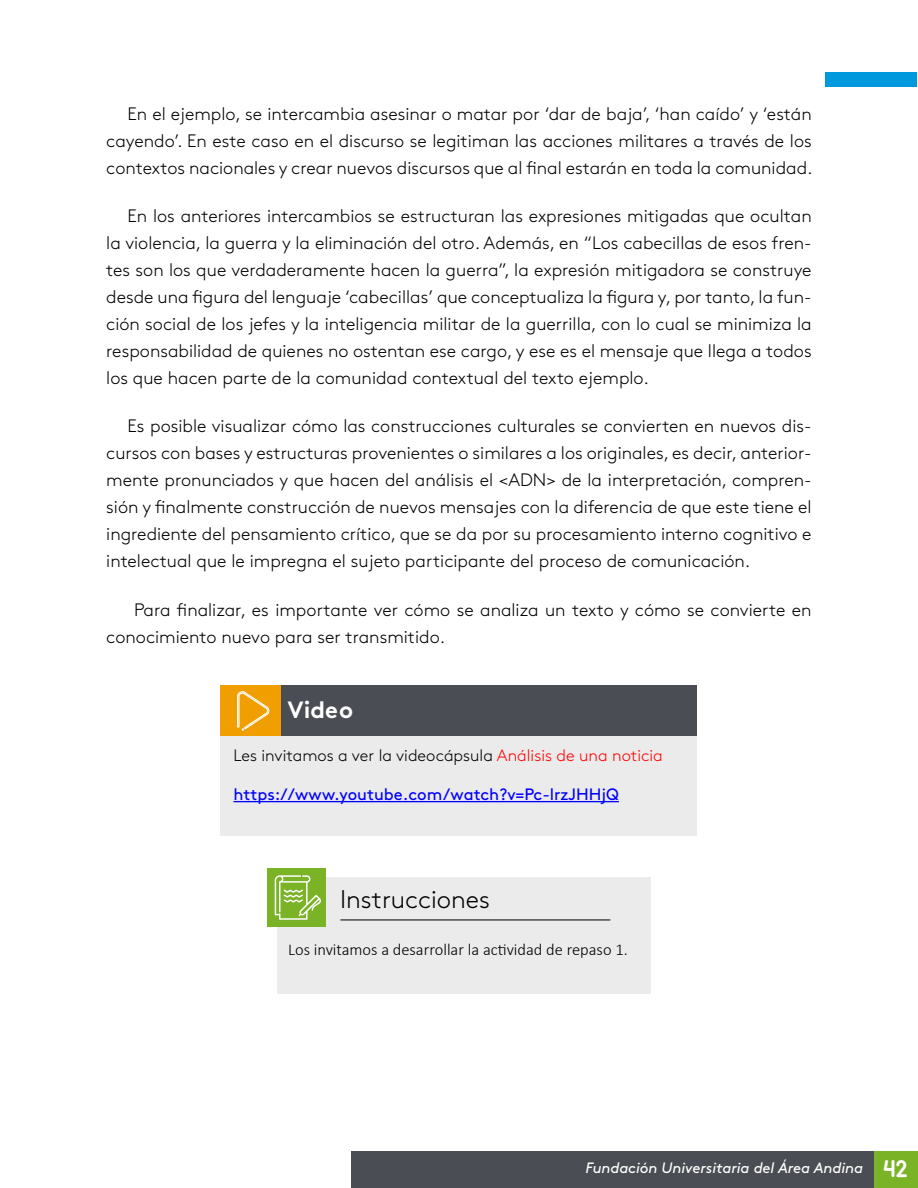
<style>
.page{position:relative;width:918px;height:1188px;background:#fff}
.page>*{position:absolute;margin:0;border:0;box-sizing:border-box;transform-origin:0 0}
.t1{font:300 25.5px "Brown Std";color:#000}
.t2{font:700 23.55px "Brown Std";color:#fff}
.t3{font:300 18px/27px "Brown Std";color:#000;text-align:justify}
.t4{font:300 16.5px "Brown Std";color:#000}
.t5{font:300 16.5px "Calibri";color:#000}
.t6{font:16.5px "Brown Std";color:#00f}
.t7{font:italic 15px "Brown Std";letter-spacing:-.005em;color:#fff}
.s1{color:#f00}
.s2{font-family:"Areandina Voz";font-style:normal;font-size:24px}
</style>
<div class="page">
<div style="left:873px;top:1151px;width:45px;height:37px;background:#7ab326"></div>
<div style="left:351px;top:1151px;width:522px;height:37px;background:#4a4d54"></div>
<div style="left:825px;top:72px;width:92px;height:15px;background:#0099de"></div>
<div style="left:221px;top:736px;width:476px;height:100px;background:#ebebeb"></div>
<div style="left:221px;top:686px;width:476px;height:50px;background:#4a4d54"></div>
<div style="left:221px;top:686px;width:60px;height:50px;background:#f09e00"></div>
<svg style="left:237px;top:691px;width:33px;height:40px"></svg>
<hr style="left:234px;top:801px;width:385px;height:1px;background:#00f">
<div style="left:277px;top:878px;width:373px;height:116px;background:#ebebeb"></div>
<div style="left:268px;top:868px;width:58px;height:58px;background:#7ab326"></div>
<hr style="left:341px;top:919px;width:269px;height:2px;background:#4a4d54">
<svg style="left:275px;top:875px;width:46px;height:45px"></svg>
<p class="t3" style="left:106px;top:100px;width:708px;text-indent:21px">En el ejemplo, se intercambia asesinar o matar por ‘dar de baja’, ‘han caído’ y ‘están cayendo’. En este caso en el discurso se legitiman las acciones militares a través de los contextos nacionales y crear nuevos discursos que al final estarán en toda la comunidad .</p>
<p class="t3" style="left:106px;top:203px;width:707px;text-indent:21px">En los anteriores intercambios se estructuran las expresiones mitigadas que ocultan la violencia, la guerra y la eliminación del otro . Además, en “Los cabecillas de esos fren&shy;tes son los que verdaderamente hacen la guerra”, la expresión mitigadora se construye desde una figura del lenguaje ‘cabecillas’ que conceptualiza la figura y, por tanto, la fun&shy;ción social de los jefes y la inteligencia militar de la guerrilla, con lo cual se minimiza la responsabilidad de quienes no ostentan ese cargo, y ese es el mensaje que llega a todos los que hacen parte de la comunidad contextual del texto ejemplo .</p>
<p class="t3" style="left:106px;top:413px;width:707px;text-indent:21px">Es posible visualizar cómo las construcciones culturales se convierten en nuevos dis&shy;cursos con bases y estructuras provenientes o similares a los originales, es decir, anterior&shy;mente pronunciados y que hacen del análisis el &lt;ADN&gt; de la interpretación, compren&shy;sión y finalmente construcción de nuevos mensajes con la diferencia de que este tiene el ingrediente del pensamiento crítico, que se da por su procesamiento interno cognitivo e intelectual que le impregna el sujeto participante del proceso de comunicación .</p>
<p class="t3" style="left:106px;top:596px;width:707px;text-indent:28px">Para finalizar, es importante ver cómo se analiza un texto y cómo se convierte en conocimiento nuevo para ser transmitido .</p>
<p class="t2" style="left:287px;top:696px;width:67px">Video</p>
<p class="t4" style="left:234px;top:746px;width:431px">Les invitamos a ver la videocápsula <span class="s1">Análisis de una noticia</span></p>
<p class="t6" style="left:234px;top:785px;width:387px">https://www.youtube.com/watch?v=Pc-lrzJHHjQ</p>
<p class="t1" style="left:340px;top:885px;width:151px">Instrucciones</p>
<p class="t5" style="left:288px;top:939px;width:341px">Los invitamos a desarrollar la actividad de repaso 1.</p>
<p class="t7" style="left:585px;top:1159px;width:324px">Fundación Universitaria del Área Andina <span class="s2">4218</span></p>
<p class="t7" style="left:431px;top:1159px;width:433px">Pensamiento y comunicación II - eje 2 analicemos la situac ón</p>
</div>
